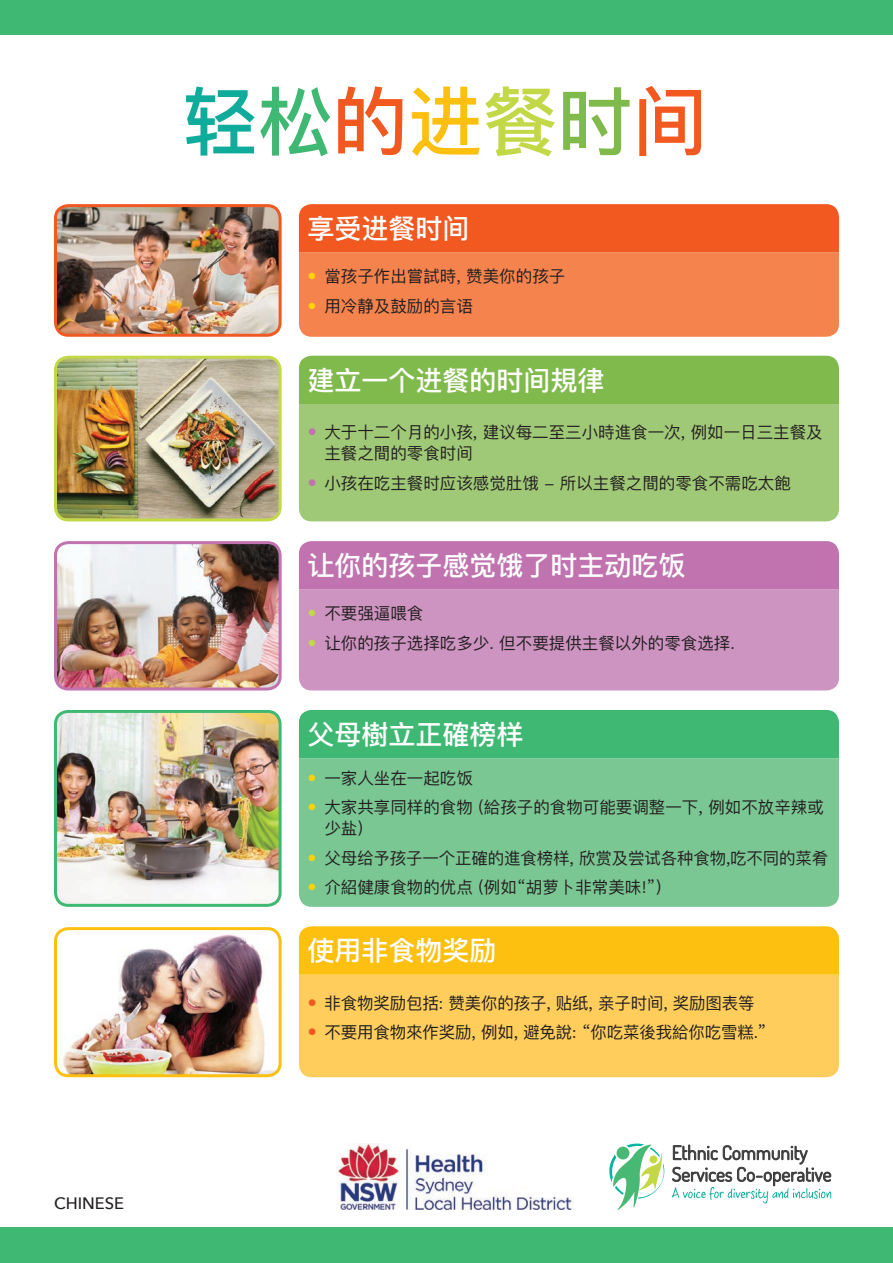
<style>
.page{position:relative;width:893px;height:1263px;background:#fff}
.page>*{position:absolute;margin:0;border:0;box-sizing:border-box;transform-origin:0 0}
.HTML_Preformatted{font:500 75px "Ping Fang SC";color:#f15921}
.heading1{font:500 27px "Ping Fang SC";color:#fff}
.yellow_bullets{font:16.5px/21px "Ping Fang SC";color:#231f20}
.t1{font:500 16.5px "Avenir Next";color:#231f20}
.s1{color:#0fac9b}
.s2{color:#3fb873}
.s3{color:#fdc011}
.s4{color:#c2d847}
.s5{color:#81ba4c}
</style>
<div class="page">
<div style="left:0;top:1228px;width:893px;height:35px;background:#3fb873"></div>
<div style="left:299px;top:404px;width:540px;height:117px;background:#a0c977"></div>
<div style="left:299px;top:758px;width:540px;height:149px;background:#7ac793"></div>
<div style="left:299px;top:975px;width:540px;height:102px;background:#fecd5b"></div>
<div style="left:0;top:0;width:893px;height:34px;background:#3fb873"></div>
<svg style="left:672px;top:1144px;width:159px;height:59px"></svg>
<svg style="left:609px;top:1143px;width:55px;height:67px"></svg>
<img style="left:337px;top:1144px;width:237px;height:66px">
<img style="left:57px;top:357px;width:221px;height:163px">
<div style="left:54px;top:356px;width:228px;height:165px;border:3px solid #c2d847;border-radius:13px"></div>
<img style="left:58px;top:714px;width:220px;height:189px">
<div style="left:54px;top:710px;width:228px;height:197px;border:3px solid #3fb873;border-radius:13px"></div>
<img style="left:58px;top:931px;width:220px;height:145px">
<div style="left:54px;top:927px;width:228px;height:150px;border:3px solid #fdc011;border-radius:13px"></div>
<div style="left:299px;top:252px;width:540px;height:85px;background:#f5834e"></div>
<img style="left:58px;top:208px;width:220px;height:125px">
<div style="left:54px;top:204px;width:228px;height:133px;border:3px solid #f15921;border-radius:13px"></div>
<div style="left:299px;top:589px;width:540px;height:101px;background:#cd93c1"></div>
<img style="left:57px;top:545px;width:221px;height:144px">
<div style="left:54px;top:541px;width:228px;height:149px;border:3px solid #c073af;border-radius:13px"></div>
<div style="left:299px;top:204px;width:540px;height:48px;background:#f15921"></div>
<div style="left:299px;top:356px;width:540px;height:48px;background:#81ba4c"></div>
<div style="left:299px;top:541px;width:540px;height:48px;background:#c073af"></div>
<div style="left:299px;top:710px;width:540px;height:48px;background:#3fb873"></div>
<div style="left:299px;top:926px;width:540px;height:49px;background:#fdc011"></div>
<svg style="left:309px;top:428px;width:7px;height:7px"></svg>
<svg style="left:309px;top:479px;width:7px;height:7px"></svg>
<svg style="left:309px;top:774px;width:6px;height:7px"></svg>
<svg style="left:309px;top:804px;width:6px;height:6px"></svg>
<svg style="left:309px;top:854px;width:6px;height:7px"></svg>
<svg style="left:309px;top:884px;width:6px;height:6px"></svg>
<svg style="left:309px;top:999px;width:7px;height:7px"></svg>
<svg style="left:309px;top:1028px;width:7px;height:7px"></svg>
<svg style="left:309px;top:273px;width:6px;height:6px"></svg>
<svg style="left:309px;top:302px;width:6px;height:7px"></svg>
<svg style="left:309px;top:610px;width:6px;height:6px"></svg>
<svg style="left:309px;top:639px;width:24px;height:11px"></svg>
<p class="t1" style="left:54px;top:1189px;width:72px">CHINESE</p>
<p class="HTML_Preformatted" style="left:183px;top:75px;width:527px"><span class="s1">轻</span><span class="s2">松</span>的<span class="s3">进</span><span class="s4">餐</span><span class="s5">时</span>间</p>
<p class="heading1" style="left:307px;top:212px;width:163px">享受进餐时间</p>
<p class="yellow_bullets" style="left:324px;top:266px;width:242px">當孩子作出嘗試時, 赞美你的孩子</p>
<p class="yellow_bullets" style="left:324px;top:295px;width:150px">用冷静及鼓励的言语</p>
<p class="heading1" style="left:307px;top:363px;width:298px">建立一个进餐的时间規律</p>
<p class="yellow_bullets" style="left:324px;top:421px;width:500px">大于十二个月的小孩, 建议每二至三小時進食一次, 例如一日三主餐及主餐之間的零食时间</p>
<p class="yellow_bullets" style="left:324px;top:472px;width:468px">小孩在吃主餐时应该感觉肚饿 - 所以主餐之間的零食不需吃太飽</p>
<p class="heading1" style="left:307px;top:549px;width:379px">让你的孩子感觉饿了时主动吃饭</p>
<p class="yellow_bullets" style="left:324px;top:603px;width:100px">不要强逼喂食</p>
<p class="yellow_bullets" style="left:324px;top:632px;width:412px">让你的孩子选择吃多少. 但不要提供主餐以外的零食选择.</p>
<p class="heading1" style="left:307px;top:717px;width:217px">父母樹立正確榜样</p>
<p class="yellow_bullets" style="left:324px;top:767px;width:150px">一家人坐在一起吃饭</p>
<p class="yellow_bullets" style="left:324px;top:797px;width:501px">大家共享同样的食物 (給孩子的食物可能要调整一下, 例如不放辛辣或少盐)</p>
<p class="yellow_bullets" style="left:324px;top:847px;width:505px">父母给予孩子一个正確的進食榜样, 欣赏及尝试各种食物,吃不同的菜肴</p>
<p class="yellow_bullets" style="left:324px;top:877px;width:338px">介紹健康食物的优点 (例如“胡萝卜非常美味!”)</p>
<p class="heading1" style="left:307px;top:934px;width:190px">使用非食物奖励</p>
<p class="yellow_bullets" style="left:324px;top:992px;width:432px">非食物奖励包括: 赞美你的孩子, 贴纸, 亲子时间, 奖励图表等</p>
<p class="yellow_bullets" style="left:324px;top:1021px;width:444px">不要用食物來作奖励, 例如, 避免說: “你吃菜後我給你吃雪糕.”</p>
</div>
